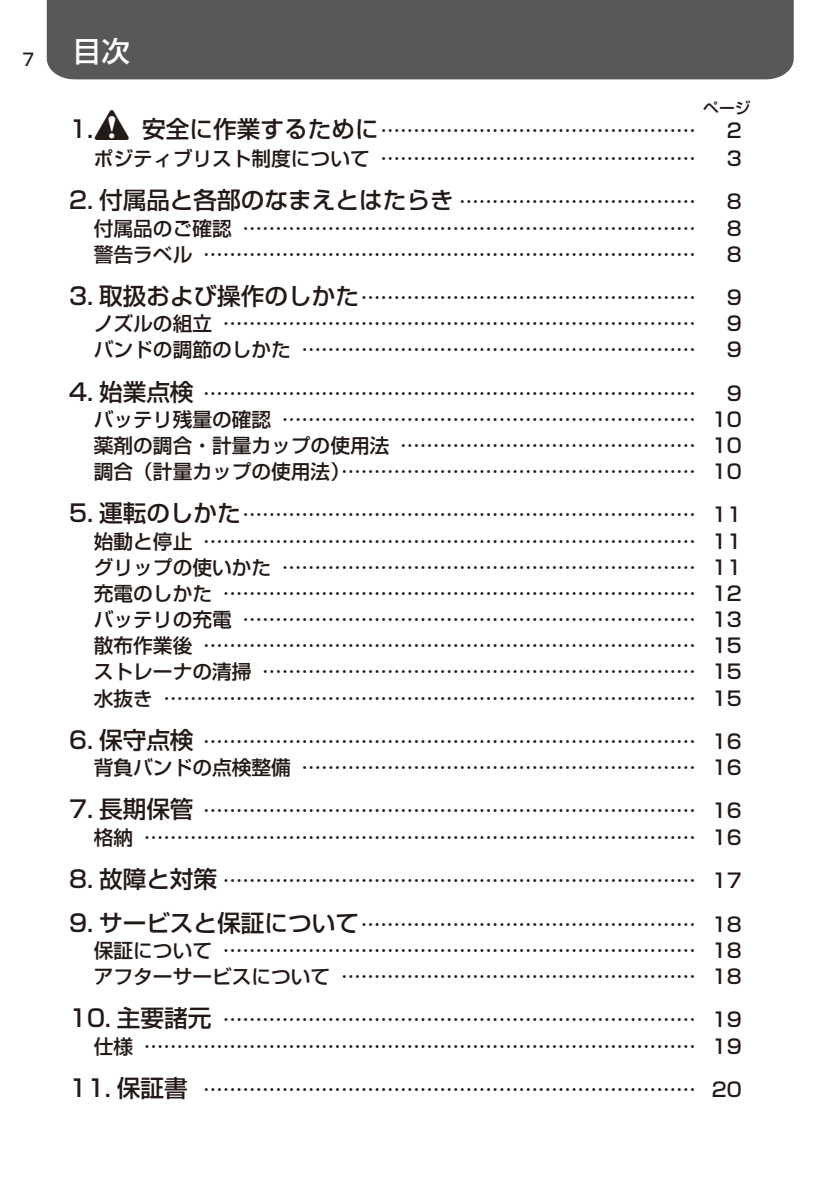
<style>
.page{position:relative;width:840px;height:1191px;background:#fff}
.page>*{position:absolute;margin:0;border:0;box-sizing:border-box;transform-origin:0 0}
.t1{font:500 28.4px "Shin Go Pro";color:#fff}
.t2{font:500 23.6px "Shin Go Pro";color:#231916}
.t3{font:500 19.6px/26.2px "Shin Go Pro";color:#231916;text-align:justify}
.t4{font:500 17px "Shin Go Pro";color:#231916;scale:.9 1}
.t5{font:500 15.8px "Shin Go Pro";color:#231916}
.s1{font-size:23.6px}
.s2{font-family:"Maruya Tokushu Kigou";font-weight:400;font-size:37.4px}
.s3{font-size:19.6px}
</style>
<div class="page">
<div style="left:47px;top:0;width:746px;height:79px;background:#595857"></div>
<p class="t4" style="left:22px;top:46px;width:14px">7</p>
<h1 class="t1" style="left:73px;top:28px;width:58px">目次</h1>
<p class="t5" style="left:702px;top:95px;width:49px">ページ</p>
<p class="t3" style="left:69px;top:115px;width:628px"><span class="s1">1.</span><span class="s2">k</span> <span class="s1">安全に作業するために</span>…………………………………………</p>
<p class="t3" style="left:726px;top:115px;width:16px">2</p>
<p class="t3" style="left:94px;top:143px;width:603px">ポジティブリスト制度について …………………………………………</p>
<p class="t3" style="left:726px;top:143px;width:16px">3</p>
<p class="t2" style="left:69px;top:181px;width:628px">2. 付属品と各部のなまえとはたらき <span class="s3">………………………………</span></p>
<p class="t3" style="left:726px;top:186px;width:16px">8</p>
<p class="t3" style="left:94px;top:213px;width:603px">付属品のご確認 ……………………………………………………………</p>
<p class="t3" style="left:726px;top:213px;width:16px">8</p>
<p class="t3" style="left:94px;top:239px;width:603px">警告ラベル …………………………………………………………………</p>
<p class="t3" style="left:726px;top:239px;width:16px">8</p>
<p class="t3" style="left:69px;top:282px;width:628px"><span class="s1">3. 取扱および操作のしかた</span>……………………………………………</p>
<p class="t3" style="left:726px;top:282px;width:16px">9</p>
<p class="t3" style="left:94px;top:308px;width:603px">ノズルの組立 ………………………………………………………………</p>
<p class="t3" style="left:726px;top:308px;width:16px">9</p>
<p class="t3" style="left:94px;top:334px;width:603px">バンドの調節のしかた ……………………………………………………</p>
<p class="t3" style="left:726px;top:334px;width:16px">9</p>
<p class="t3" style="left:69px;top:378px;width:628px"><span class="s1">4. 始業点検</span> …………………………………………………………………</p>
<p class="t3" style="left:94px;top:378px;width:649px;text-indent:632px">9バッテリ残量の確認 ……………………………………………………… 10薬剤の調合・計量カップの使用法 ……………………………………… 10調合（計量カップの使用法）……………………………………………… 10</p>
<p class="t3" style="left:94px;top:499px;width:649px;text-indent:-25px"><span class="s1">5. 運転のしかた</span>…………………………………………………………… 11始動と停止 ………………………………………………………………… 11グリップの使いかた ……………………………………………………… 11充電のしかた ……………………………………………………………… 12バッテリの充電 …………………………………………………………… 13散布作業後 ………………………………………………………………… 15ストレーナの清掃 ………………………………………………………… 15水抜き ……………………………………………………………………… 15</p>
<p class="t3" style="left:69px;top:725px;width:674px;text-align:right"><span class="s1">6. 保守点検</span> ………………………………………………………………… 16背負バンドの点検整備 …………………………………………………… 16</p>
<p class="t3" style="left:69px;top:795px;width:674px;text-align:right"><span class="s1">7. 長期保管</span> ………………………………………………………………… 16格納 ………………………………………………………………………… 16</p>
<p class="t3" style="left:69px;top:865px;width:674px"><span class="s1">8. 故障と対策</span> ……………………………………………………………… 17</p>
<p class="t3" style="left:94px;top:908px;width:649px;text-indent:-25px"><span class="s1">9. サービスと保証について</span>…………………………………………… 18保証について ……………………………………………………………… 18アフターサービスについて ……………………………………………… 18</p>
<p class="t3" style="left:69px;top:1003px;width:674px;text-align:right"><span class="s1">10. 主要諸元</span> ……………………………………………………………… 19仕様 ………………………………………………………………………… 19</p>
<p class="t3" style="left:69px;top:1073px;width:674px"><span class="s1">11. 保証書</span> ………………………………………………………………… 20</p>
</div>
